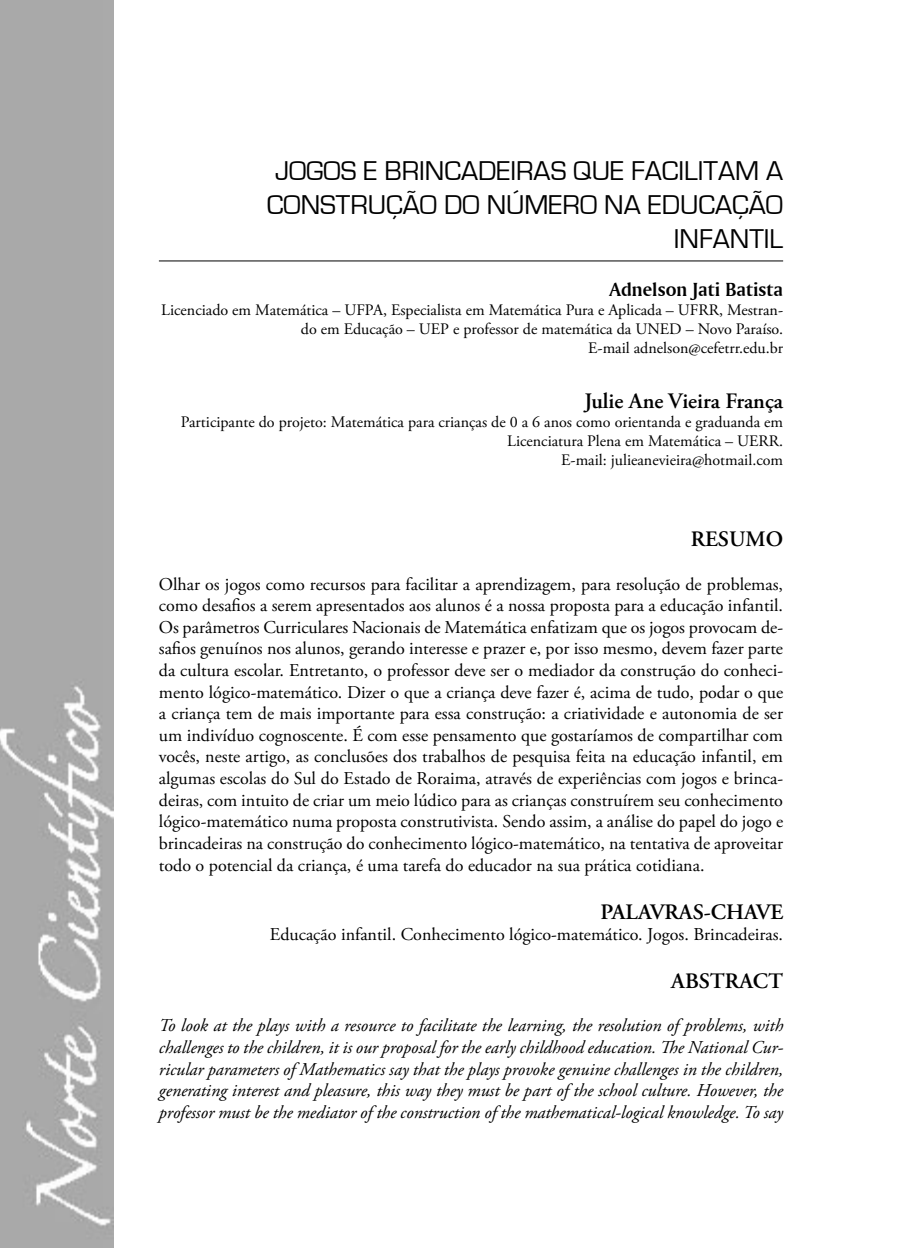
<style>
.page{position:relative;width:908px;height:1248px;background:#fff}
.page>*{position:absolute;margin:0;border:0;box-sizing:border-box;transform-origin:0 0}
.Título_de_Artigo{font:28px/33.6px "Eurostile";color:#000;text-align:right}
.Resumo_-_Abstract_-_Título{font:600 22px "Adobe Garamond Pro";color:#000}
.Autores{font:20px "Amerigo BT Bold A";color:#000}
.Resumo{font:18px/21.6px "Adobe Garamond Pro";color:#000;text-align:justify}
.Resumo_-_Abstract{font:italic 18px/21.6px "Adobe Garamond Pro";color:#000;text-align:justify}
.Autores_Titulação{font:16px/19.2px "Adobe Garamond Pro";color:#000;text-align:right}
</style>
<div class="page">
<img style="left:0;top:0;width:113px;height:1247px">
<hr style="left:159px;top:260px;width:623px;height:1px;background:#000">
<p class="Título_de_Artigo" style="left:267px;top:155px;width:517px">JOGOS E BRINCADEIRAS QUE FACILITAM A<br>CONSTRUÇÃO DO NÚMERO NA EDUCAÇÃO<br>INFANTIL</p>
<p class="Autores" style="left:609px;top:276px;width:175px">Adnelson Jati Batista</p>
<p class="Autores_Titulação" style="left:161px;top:300px;width:623px">Licenciado em Matemática – UFPA, Especialista em Matemática Pura e Aplicada – UFRR, Mestran&shy;do em Educação – UEP e professor de matemática da UNED – Novo Paraíso.</p>
<p class="Autores_Titulação" style="left:588px;top:339px;width:196px">E-mail adnelson@cefetrr.edu.br</p>
<p class="Resumo_-_Abstract_-_Título" style="left:584px;top:388px;width:200px">Julie Ane Vieira França</p>
<p class="Autores_Titulação" style="left:181px;top:413px;width:603px">Participante do projeto: Matemática para crianças de 0 a 6 anos como orientanda e graduanda em<br>Licenciatura Plena em Matemática – UERR.</p>
<p class="Autores_Titulação" style="left:561px;top:451px;width:223px">E-mail: julieanevieira@hotmail.com</p>
<p class="Resumo_-_Abstract_-_Título" style="left:690px;top:526px;width:94px">RESUMO</p>
<p class="Resumo" style="left:159px;top:573px;width:625px">Olhar os jogos como recursos para facilitar a aprendizagem, para resolução de problemas, como desafios a serem apresentados aos alunos é a nossa proposta para a educação infantil.<br>Os parâmetros Curriculares Nacionais de Matemática enfatizam que os jogos provocam de&shy;safios genuínos nos alunos, gerando interesse e prazer e, por isso mesmo, devem fazer parte da cultura escolar. Entretanto, o professor deve ser o mediador da construção do conheci&shy;mento lógico-matemático. Dizer o que a criança deve fazer é, acima de tudo, podar o que a criança tem de mais importante para essa construção: a criatividade e autonomia de ser um indivíduo cognoscente. É com esse pensamento que gostaríamos de compartilhar com vocês, neste artigo, as conclusões dos trabalhos de pesquisa feita na educação infantil, em algumas escolas do Sul do Estado de Roraima, através de experiências com jogos e brinca&shy;deiras, com intuito de criar um meio lúdico para as crianças construírem seu conhecimento lógico-matemático numa proposta construtivista. Sendo assim, a análise do papel do jogo e brincadeiras na construção do conhecimento lógico-matemático, na tentativa de aproveitar todo o potencial da criança, é uma tarefa do educador na sua prática cotidiana.</p>
<p class="Resumo_-_Abstract_-_Título" style="left:600px;top:898px;width:184px">PALAVRAS-CHAVE</p>
<p class="Resumo" style="left:270px;top:924px;width:514px">Educação infantil. Conhecimento lógico-matemático. Jogos. Brincadeiras.</p>
<p class="Resumo_-_Abstract_-_Título" style="left:671px;top:968px;width:113px">ABSTRACT</p>
<p class="Resumo_-_Abstract" style="left:159px;top:1015px;width:625px">To look at the plays with a resource to facilitate the learning, the resolution of problems, with challenges to the children, it is our proposal for the early childhood education. The National Cur&shy;ricular parameters of Mathematics say that the plays provoke genuine challenges in the children, generating interest and pleasure, this way they must be part of the school culture. However, the professor must be the mediator of the construction of the mathematical-logical knowledge. To say</p>
</div>
